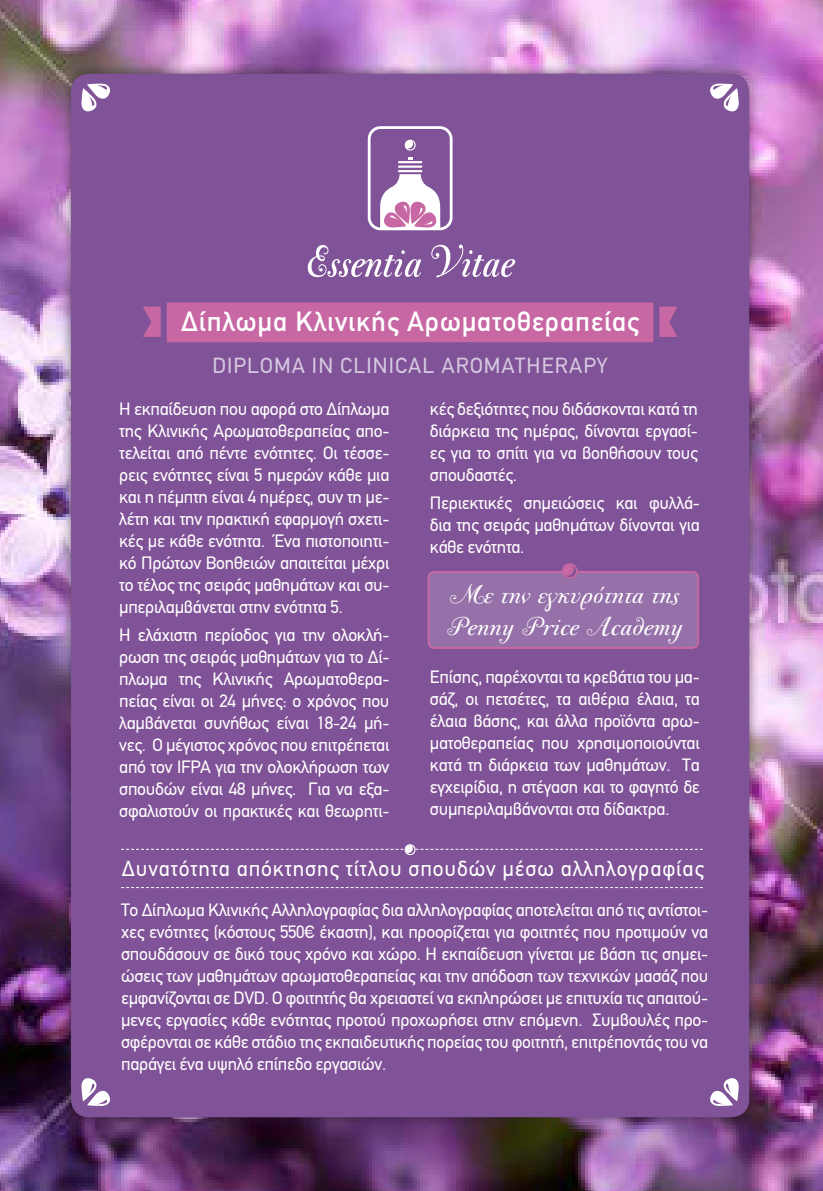
<style>
.page{position:relative;width:823px;height:1191px;background:#fff}
.page>*{position:absolute;margin:0;border:0;box-sizing:border-box;transform-origin:0 0}
.t1{font:28px/32px "PF Bodoni Script One";letter-spacing:.01em;color:#fff}
.t2{font:500 28px "PF Din Text";letter-spacing:.03em;color:#fff}
.t3{font:22px "PF Din Text";letter-spacing:.04em;color:#fff}
.t4{font:22px "PF Din Text";letter-spacing:.05em;color:#d5c8e0}
.t5{font:18px/22px "PF Din Text";letter-spacing:-.015em;color:#fff;text-align:justify}
</style>
<div class="page">
<img style="left:0;top:0;width:821px;height:1191px">
<div style="left:60px;top:63px;width:699px;height:1065px;background:#231f20;opacity:.6"></div>
<div style="left:72px;top:75px;width:675px;height:1041px;background:#805297;border-radius:17px"></div>
<svg style="left:143px;top:306px;width:535px;height:31px"></svg>
<div style="left:161px;top:296px;width:498px;height:52px;background:#c767a3;border:6px solid #805297"></div>
<svg style="left:710px;top:83px;width:29px;height:29px"></svg>
<svg style="left:710px;top:1078px;width:29px;height:28px"></svg>
<svg style="left:81px;top:83px;width:29px;height:29px"></svg>
<svg style="left:81px;top:1078px;width:29px;height:28px"></svg>
<svg style="left:121px;top:887px;width:581px;height:1px"></svg>
<svg style="left:121px;top:844px;width:581px;height:12px"></svg>
<div style="left:428px;top:572px;width:269px;height:76px;background:#9670a9;border-radius:6px"></div>
<div style="left:427px;top:571px;width:271px;height:78px;border:2px solid #c767a3;border-radius:6px"></div>
<svg style="left:560px;top:563px;width:18px;height:16px"></svg>
<svg style="left:307px;top:245px;width:114px;height:33px"></svg>
<svg style="left:431px;top:244px;width:84px;height:33px"></svg>
<svg style="left:367px;top:126px;width:85px;height:104px"></svg>
<h1 class="t2" style="left:181px;top:306px;width:459px">Δίπλωμα Κλινικής Αρωματοθεραπείας</h1>
<p class="t4" style="left:212px;top:353px;width:165px">DIPLOMA IN CLINIC</p>
<p class="t4" style="left:408px;top:353px;width:201px">AL ARO MATHERAPY</p>
<p class="t5" style="left:119px;top:398px;width:272px">Η εκπαίδευση που αφορά στο Δίπλωμα της Κλινικής Αρωματοθεραπείας απο&shy;τελείται από πέντε ενότητες. Οι τέσσε&shy;ρεις ενότητες είναι 5 ημερών κάθε μια και η πέμπτη είναι 4 ημέρες, συν τη με&shy;λέτη και την πρακτική εφαρμογή σχετι&shy;κές με κάθε ενότητα. Ένα πιστοποιητι&shy;κό Πρώτων Βοηθειών απαιτείται μέχρι το τέλος της σειράς μαθημάτων και συ&shy;μπεριλαμβάνεται στην ενότητα 5.</p>
<p class="t5" style="left:119px;top:624px;width:272px">Η ελάχιστη περίοδος για την ολοκλή&shy;ρωση της σειράς μαθημάτων για το Δί&shy;πλωμα της Κλινικής Αρωματοθερα&shy;πείας είναι οι 24 μήνες: ο χρόνος που λαμβάνεται συνήθως είναι 18-24 μή&shy;νες. Ο μέγιστος χρόνος που επιτρέπεται από τον IFPA για την ολοκλήρωση των σπουδών είναι 48 μήνες. Για να εξα&shy;σφαλιστούν οι πρακτικές και θεωρητι-</p>
<p class="t5" style="left:429px;top:398px;width:269px">κές δεξιότητες που διδάσκονται κατά τη διάρκεια της ημέρας, δίνονται εργασί&shy;ες για το σπίτι για να βοηθήσουν τους σπουδαστές.</p>
<p class="t5" style="left:429px;top:492px;width:271px">Περιεκτικές σημειώσεις και φυλλά&shy;δια της σειράς μαθημάτων δίνονται για κάθε ενότητα.</p>
<h1 class="t1" style="left:445px;top:579px;width:237px">Με την εγκυρότητα της<br>Penny Price Academy</h1>
<p class="t5" style="left:429px;top:666px;width:271px">Επίσης, παρέχονται τα κρεβάτια του μα&shy;σάζ, οι πετσέτες, τα αιθέρια έλαια, τα έλαια βάσης, και άλλα προϊόντα αρω&shy;ματοθεραπείας που χρησιμοποιούνται κατά τη διάρκεια των μαθημάτων. Τα εγχειρίδια, η στέγαση και το φαγητό δε συμπεριλαμβάνονται στα δίδακτρα.</p>
<p class="t3" style="left:122px;top:855px;width:583px">Δυνατότητα απόκτησης τίτλου σπουδών μέσω αλληλογραφίας</p>
<p class="t5" style="left:121px;top:899px;width:588px">Το Δίπλωμα Κλινικής Αλληλογραφίας δια αλληλογραφίας αποτελείται από τις αντίστοι&shy;χες ενότητες (κόστους 550€ έκαστη), και προορίζεται για φοιτητές που προτιμούν να σπουδάσουν σε δικό τους χρόνο και χώρο. Η εκπαίδευση γίνεται με βάση τις σημει&shy;ώσεις των μαθημάτων αρωματοθεραπείας και την απόδοση των τεχνικών μασάζ που εμφανίζονται σε DVD. Ο φοιτητής θα χρειαστεί να εκπληρώσει με επιτυχία τις απαιτού&shy;μενες εργασίες κάθε ενότητας προτού προχωρήσει στην επόμενη. Συμβουλές προ&shy;σφέρονται σε κάθε στάδιο της εκπαιδευτικής πορείας του φοιτητή, επιτρέποντάς του να παράγει ένα υψηλό επίπεδο εργασιών.</p>
</div>
